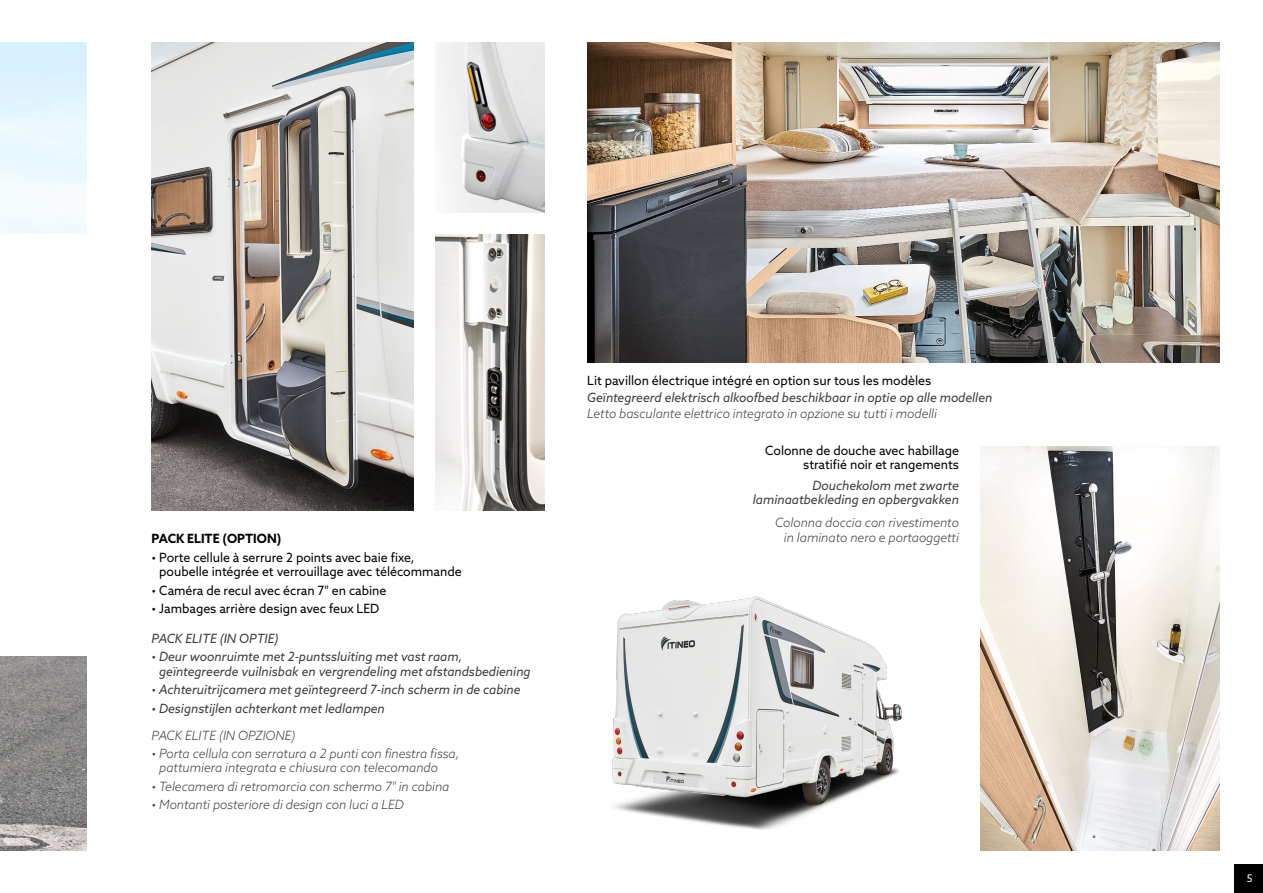
<style>
.page{position:relative;width:1263px;height:893px;background:#fff}
.page>*{position:absolute;margin:0;border:0;box-sizing:border-box;transform-origin:0 0}
.t1{font:italic 12.75px/14.2px "Azo Sans";color:#3c3c3b;text-align:right}
.t2{font:italic 300 12.75px/14.2px "Azo Sans";color:#3c3c3b;text-align:right}
.t3{font:12.75px/14.2px "Azo Sans";color:#000;text-align:right}
.t4{font:700 12.75px "Azo Sans";color:#000}
.t5{font:10.5px "Azo Sans";color:#fff}
</style>
<div class="page">
<img style="left:0;top:43px;width:86px;height:808px">
<div style="left:0;top:234px;width:108px;height:422px;background:#fff"></div>
<img style="left:587px;top:43px;width:633px;height:319px">
<img style="left:980px;top:446px;width:240px;height:404px">
<img style="left:152px;top:43px;width:261px;height:467px">
<img style="left:435px;top:234px;width:109px;height:276px">
<img style="left:435px;top:43px;width:109px;height:169px">
<img style="left:612px;top:596px;width:290px;height:234px">
<div style="left:1235px;top:864px;width:28px;height:29px;background:#000"></div>
<p class="t4" style="left:152px;top:530px;width:131px">PACK ELITE (OPTION)</p>
<p class="t3" style="left:159px;top:550px;width:304px;text-align:left;text-indent:-8px">• Porte cellule à serrure 2 points avec baie fixe, poubelle intégrée et verrouillage avec télécommande</p>
<p class="t3" style="left:152px;top:583px;width:236px">• Caméra de recul avec écran 7" en cabine</p>
<p class="t3" style="left:152px;top:601px;width:229px">• Jambages arrière design avec feux LED</p>
<p class="t1" style="left:152px;top:631px;width:129px">PACK ELITE (IN OPTIE)</p>
<p class="t1" style="left:159px;top:649px;width:373px;text-align:left;text-indent:-8px">• Deur woonruimte met 2-puntssluiting met vast raam, geïntegreerde vuilnisbak en vergrendeling met afstandsbediening</p>
<p class="t1" style="left:152px;top:682px;width:371px">• Achteruitrijcamera met geïntegreerd 7-inch scherm in de cabine</p>
<p class="t1" style="left:152px;top:701px;width:235px">• Designstijlen achterkant met ledlampen</p>
<p class="t2" style="left:152px;top:728px;width:145px">PACK ELITE (IN OPZIONE)</p>
<p class="t2" style="left:159px;top:746px;width:302px;text-align:left;text-indent:-8px">• Porta cellula con serratura a 2 punti con finestra fissa, pattumiera integrata e chiusura con telecomando</p>
<p class="t2" style="left:152px;top:779px;width:299px">• Telecamera di retromarcia con schermo 7" in cabina</p>
<p class="t2" style="left:152px;top:797px;width:254px">• Montanti posteriore di design con luci a LED</p>
<p class="t3" style="left:587px;top:373px;width:345px">Lit pavillon électrique intégré en option sur tous les modèles</p>
<p class="t1" style="left:587px;top:390px;width:407px">Geïntegreerd elektrisch alkoofbed beschikbaar in optie op alle modellen</p>
<p class="t2" style="left:587px;top:406px;width:351px">Letto basculante elettrico integrato in opzione su tutti i modelli</p>
<p class="t3" style="left:765px;top:443px;width:195px">Colonne de douche avec habillage stratifié noir et rangements</p>
<p class="t1" style="left:753px;top:478px;width:208px">Douchekolom met zwarte laminaatbekleding en opbergvakken</p>
<p class="t2" style="left:775px;top:515px;width:185px">Colonna doccia con rivestimento in laminato nero e portaoggetti</p>
<p class="t5" style="left:1247px;top:871px;width:7px">5</p>
</div>
